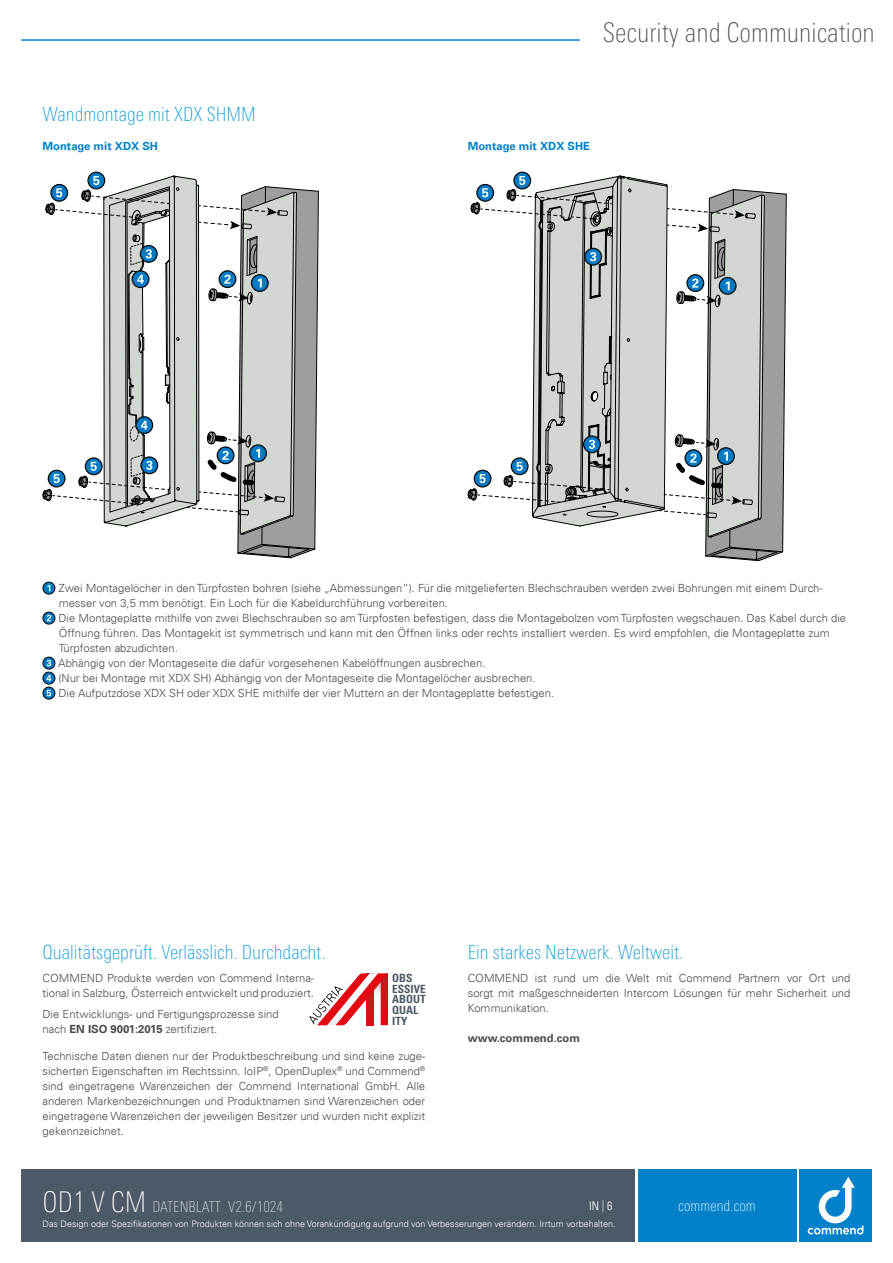
<style>
.page{position:relative;width:893px;height:1263px;background:#fff}
.page>*{position:absolute;margin:0;border:0;box-sizing:border-box;transform-origin:0 0}
.t1{font:100 condensed 27px "Univers Next Pro";color:#4a4a49}
.t2{font:100 condensed 19.5px "Univers Next Pro";color:#0095d6}
.t3{font:100 condensed 15px "Univers Next Pro";color:#e0e4e7}
.t4{font:100 condensed 15px "Univers Next Pro";color:#fff}
.t5{font:12px "Univers Com 47 Light Cond";color:#fff}
.t6{font:11.4px/10.9px "Univers Com 67 Bold Cond";color:#4d5966}
.t7{font:300 11.25px/15px "Univers Com 45";color:#4a4a49}
.t8{font:700 11.25px "Univers Com 65";color:#0081c5}
.t9{font:700 11.25px "Univers Com 65";color:#4a4a49}
.t10{font:300 9px "Univers Com 45";color:#fff}
.s1{font-family:"Univers Com 65";font-weight:700}
.s2{font-size:28.5px;color:#fff}
.s3{color:#e0e4e7}
</style>
<div class="page">
<hr style="left:21px;top:39px;width:559px;height:2px;background:#0086ce">
<div style="left:799px;top:1169px;width:73px;height:73px;background:#0081c9"></div>
<div style="left:638px;top:1169px;width:158px;height:73px;background:#0081c9"></div>
<svg style="left:808px;top:1177px;width:55px;height:57px"></svg>
<div style="left:21px;top:1169px;width:614px;height:73px;background:#4d5966"></div>
<svg style="left:309px;top:973px;width:79px;height:52px"></svg>
<svg style="left:532px;top:175px;width:136px;height:352px;background:#b7bab6"></svg>
<svg style="left:585px;top:248px;width:16px;height:17px"></svg>
<div style="left:584px;top:248px;width:18px;height:18px;border:1px solid #000;border-radius:50%"></div>
<svg style="left:590px;top:252px;width:6px;height:9px"></svg>
<svg style="left:584px;top:436px;width:16px;height:17px"></svg>
<div style="left:583px;top:435px;width:18px;height:18px;border:1px solid #000;border-radius:50%"></div>
<svg style="left:589px;top:440px;width:6px;height:9px"></svg>
<svg style="left:660px;top:189px;width:127px;height:372px"></svg>
<svg style="left:514px;top:172px;width:17px;height:17px"></svg>
<div style="left:513px;top:172px;width:18px;height:17px;border:1px solid #000;border-radius:50%"></div>
<svg style="left:470px;top:176px;width:142px;height:60px"></svg>
<svg style="left:511px;top:458px;width:17px;height:17px"></svg>
<div style="left:511px;top:457px;width:18px;height:18px;border:1px solid #000;border-radius:50%"></div>
<svg style="left:468px;top:462px;width:141px;height:60px"></svg>
<svg style="left:88px;top:172px;width:17px;height:17px"></svg>
<div style="left:87px;top:172px;width:18px;height:17px;border:1px solid #000;border-radius:50%"></div>
<svg style="left:43px;top:175px;width:276px;height:383px"></svg>
<svg style="left:43px;top:582px;width:12px;height:12px"></svg>
<div style="left:43px;top:582px;width:12px;height:12px;border:1px solid #000;border-radius:50%"></div>
<svg style="left:47px;top:585px;width:3px;height:6px"></svg>
<svg style="left:43px;top:612px;width:12px;height:12px"></svg>
<div style="left:43px;top:612px;width:12px;height:12px;border:1px solid #000;border-radius:50%"></div>
<svg style="left:47px;top:615px;width:4px;height:6px"></svg>
<svg style="left:43px;top:657px;width:12px;height:12px"></svg>
<div style="left:43px;top:657px;width:12px;height:12px;border:1px solid #000;border-radius:50%"></div>
<svg style="left:47px;top:660px;width:4px;height:6px"></svg>
<svg style="left:43px;top:672px;width:12px;height:12px"></svg>
<div style="left:43px;top:672px;width:12px;height:12px;border:1px solid #000;border-radius:50%"></div>
<svg style="left:47px;top:675px;width:4px;height:6px"></svg>
<svg style="left:43px;top:687px;width:12px;height:12px"></svg>
<div style="left:43px;top:687px;width:12px;height:12px;border:1px solid #000;border-radius:50%"></div>
<svg style="left:47px;top:690px;width:4px;height:6px"></svg>
<h1 class="t1" style="left:603px;top:17px;width:274px">Security and Communication</h1>
<h2 class="t2" style="left:43px;top:103px;width:215px">Wandmontage mit XDX SHMM</h2>
<p class="t8" style="left:43px;top:140px;width:117px">Montage mit XDX SH</p>
<p class="t8" style="left:468px;top:140px;width:124px">Montage mit XDX SHE</p>
<p class="t7" style="left:58px;top:581px;width:789px">Zwei Montagelöcher in den Türpfosten bohren (siehe „Abmessungen“). Für die mitgelieferten Blechschrauben werden zwei Bohrungen mit einem Durch&shy;messer von 3,5 mm benötigt. Ein Loch für die Kabeldurchführung vorbereiten.<br>Die Montageplatte mithilfe von zwei Blechschrauben so am Türpfosten befestigen, dass die Montagebolzen vom Türpfosten wegschauen. Das Kabel durch die Öffnung führen. Das Montagekit ist symmetrisch und kann mit den Öffnen links oder rechts installiert werden. Es wird empfohlen, die Montageplatte zum Türpfosten abzudichten.<br>Abhängig von der Montageseite die dafür vorgesehenen Kabelöffnungen ausbrechen.<br>(Nur bei Montage mit XDX SH) Abhängig von der Montageseite die Montagelöcher ausbrechen.<br>Die Aufputzdose XDX SH oder XDX SHE mithilfe der vier Muttern an der Montageplatte befestigen.</p>
<h2 class="t2" style="left:43px;top:941px;width:285px">Qualitätsgeprüft. Verlässlich. Durchdacht.</h2>
<p class="t7" style="left:43px;top:971px;width:273px">COMMEND Produkte werden von Commend Interna&shy;tional in Salzburg, Österreich entwickelt und produziert.</p>
<p class="t7" style="left:43px;top:1007px;width:238px">Die Entwicklungs- und Fertigungsprozesse sind nach <span class="s1">EN ISO 9001:2015</span> zertifiziert.</p>
<p class="t7" style="left:43px;top:1049px;width:384px;text-align:justify">Technische Daten dienen nur der Produktbeschreibung und sind keine zuge&shy;sicherten Eigenschaften im Rechtssinn. IoIP<sup>®</sup>, OpenDuplex<sup>®</sup> und Commend<sup>® </sup>sind eingetragene Warenzeichen der Commend International GmbH. Alle anderen Markenbezeichnungen und Produktnamen sind Warenzeichen oder eingetragene Warenzeichen der jeweiligen Besitzer und wurden nicht explizit gekennzeichnet.</p>
<p class="t6" style="left:392px;top:972px;width:35px">OBS<br>ESSIVE<br>ABOUT<br>QUAL<br>ITY</p>
<h2 class="t2" style="left:468px;top:941px;width:217px">Ein starkes Netzwerk. Weltweit.</h2>
<p class="t7" style="left:468px;top:971px;width:384px;text-align:justify">COMMEND ist rund um die Welt mit Commend Partnern vor Ort und sorgt mit maßgeschneiderten Intercom Lösungen für mehr Sicherheit und Kommunikation.</p>
<p class="t9" style="left:468px;top:1031px;width:114px">www.commend.com</p>
<h3 class="t3" style="left:43px;top:1198px;width:242px"><span class="s2">OD1 V CM</span> DATENBLATT V2.6/1024</h3>
<p class="t5" style="left:589px;top:1198px;width:25px">IN <span class="s3">|</span> 6</p>
<h3 class="t4" style="left:678px;top:1197px;width:79px">commend.com</h3>
<p class="t10" style="left:43px;top:1218px;width:575px">Das Design oder Spezifikationen von Produkten können sich ohne Vorankündigung aufgrund von Verbesserungen verändern. Irrtum vorbehalten.</p>
</div>
